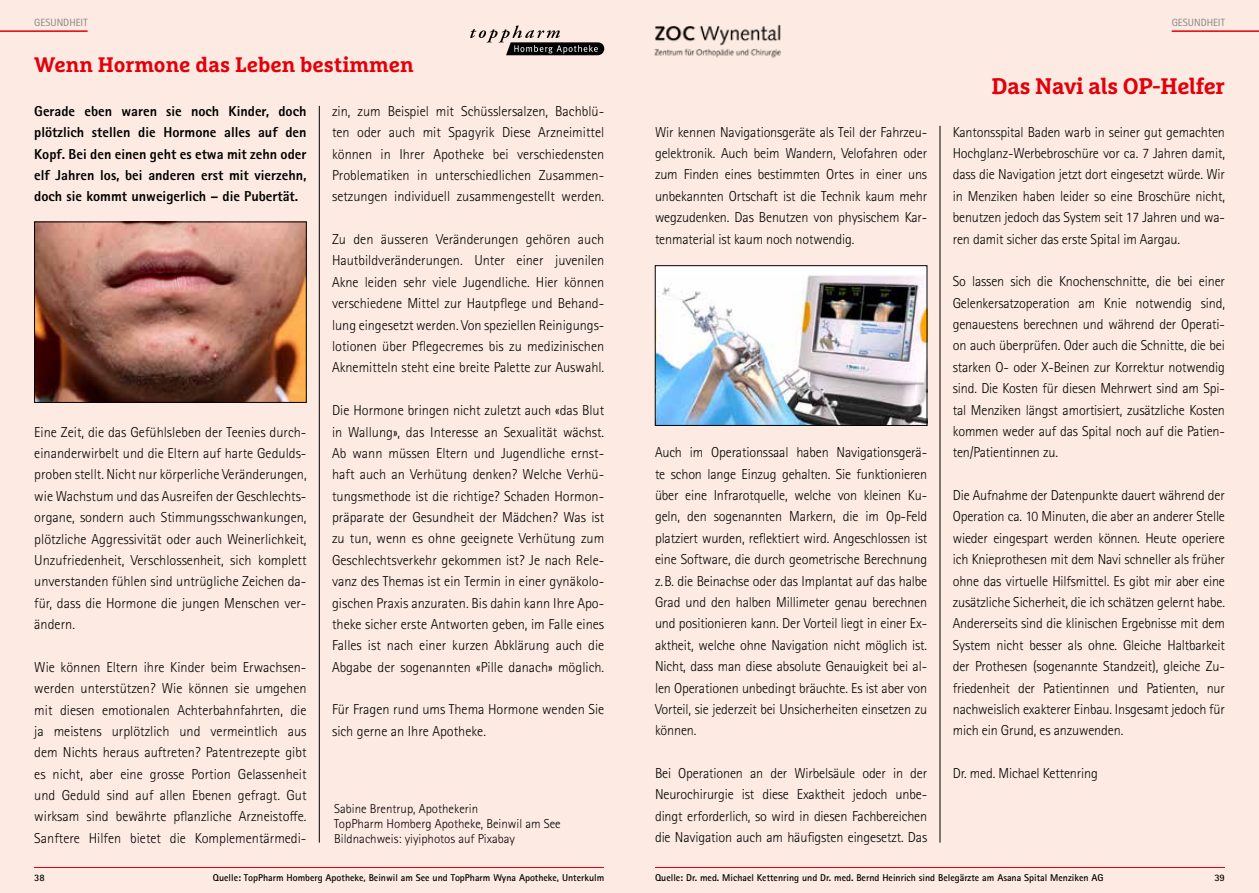
<style>
.page{position:relative;width:1259px;height:893px;background:#fff}
.page>*{position:absolute;margin:0;border:0;box-sizing:border-box;transform-origin:0 0}
.t1{font:700 22.5px "Marselis Slab Pro";letter-spacing:-.015em;color:#e3000b}
.t2{font:700 21px "Marselis Slab Pro";color:#e3000b}
.t3{font:300 14.4px/21.3px "Rotis Sans Serif Std";letter-spacing:-.01em;color:#000;text-align:justify}
.t4{font:800 14.4px/21.3px "Rotis Sans Serif Std";color:#000;text-align:justify}
.t5{font:300 12.9px/15px "Rotis Sans Serif Std";color:#000}
.t6{font:10.5px "Rotis Sans Serif Std";color:#868786}
.t7{font:700 9.9px "Rotis Sans Serif Std";color:#000}
</style>
<div class="page">
<div style="left:0;top:0;width:629px;height:893px;background:#fdeae2"></div>
<div style="left:629px;top:0;width:630px;height:893px;background:#fdeae2"></div>
<hr style="left:939px;top:126px;width:1px;height:717px;background:#000">
<img style="left:654px;top:24px;width:127px;height:34px">
<hr style="left:655px;top:867px;width:570px;height:1px;background:#e3000b">
<hr style="left:1171px;top:30px;width:88px;height:2px;background:#e3000b">
<div style="left:655px;top:266px;width:272px;height:159px;background:#fff"></div>
<img style="left:657px;top:274px;width:268px;height:150px">
<div style="left:655px;top:265px;width:272px;height:161px;border:1px solid #000"></div>
<hr style="left:0;top:30px;width:88px;height:2px;background:#e3000b">
<hr style="left:34px;top:867px;width:570px;height:1px;background:#e3000b">
<svg style="left:470px;top:26px;width:134px;height:29px"></svg>
<hr style="left:319px;top:106px;width:1px;height:737px;background:#000">
<img style="left:36px;top:224px;width:268px;height:177px">
<div style="left:34px;top:222px;width:272px;height:181px;border:1px solid #000"></div>
<p class="t6" style="left:34px;top:16px;width:55px">GESUNDHEIT</p>
<p class="t6" style="left:1171px;top:16px;width:55px">GESUNDHEIT</p>
<h2 class="t2" style="left:34px;top:51px;width:381px">Wenn Hormone das Leben bestimmen</h2>
<p class="t3" style="left:332px;top:101px;width:274px">zin, zum Beispiel mit Schüsslersalzen, Bachblü&shy;ten oder auch mit Spagyrik Diese Arzneimittel können in Ihrer Apotheke bei verschiedensten Problematiken in unterschiedlichen Zusammen&shy;setzungen individuell zusammengestellt werden.</p>
<p class="t3" style="left:332px;top:229px;width:274px">Zu den äusseren Veränderungen gehören auch Hautbildveränderungen. Unter einer juvenilen Akne leiden sehr viele Jugendliche. Hier können verschiedene Mittel zur Hautpflege und Behand&shy;lung eingesetzt werden. Von speziellen Reinigungs&shy;lotionen über Pflegecremes bis zu medizinischen Aknemitteln steht eine breite Palette zur Auswahl.</p>
<p class="t3" style="left:332px;top:400px;width:274px">Die Hormone bringen nicht zuletzt auch «das Blut in Wallung», das Interesse an Sexualität wächst.<br>Ab wann müssen Eltern und Jugendliche ernst&shy;haft auch an Verhütung denken? Welche Verhü&shy;tungsmethode ist die richtige? Schaden Hormon&shy;präparate der Gesundheit der Mädchen? Was ist zu tun, wenn es ohne geeignete Verhütung zum Geschlechtsverkehr gekommen ist? Je nach Rele&shy;vanz des Themas ist ein Termin in einer gynäkolo&shy;gischen Praxis anzuraten. Bis dahin kann Ihre Apo&shy;theke sicher erste Antworten geben, im Falle eines Falles ist nach einer kurzen Abklärung auch die Abgabe der sogenannten «Pille danach» möglich.</p>
<p class="t3" style="left:332px;top:699px;width:274px">Für Fragen rund ums Thema Hormone wenden Sie sich gerne an Ihre Apotheke.</p>
<p class="t4" style="left:34px;top:100px;width:274px">Gerade eben waren sie noch Kinder, doch plötzlich stellen die Hormone alles auf den Kopf. Bei den einen geht es etwa mit zehn oder elf Jahren los, bei anderen erst mit vierzehn, doch sie kommt unweigerlich – die Pubertät.</p>
<p class="t3" style="left:34px;top:421px;width:274px">Eine Zeit, die das Gefühlsleben der Teenies durch&shy;einanderwirbelt und die Eltern auf harte Gedulds&shy;proben stellt. Nicht nur körperliche Veränderungen, wie Wachstum und das Ausreifen der Geschlechts&shy;organe, sondern auch Stimmungsschwankungen, plötzliche Aggressivität oder auch Weinerlichkeit, Unzufriedenheit, Verschlossenheit, sich komplett unverstanden fühlen sind untrügliche Zeichen da&shy;für, dass die Hormone die jungen Menschen ver&shy;ändern.</p>
<p class="t3" style="left:34px;top:656px;width:274px">Wie können Eltern ihre Kinder beim Erwachsen&shy;werden unterstützen? Wie können sie umgehen mit diesen emotionalen Achterbahnfahrten, die ja meistens urplötzlich und vermeintlich aus dem Nichts heraus auftreten? Patentrezepte gibt es nicht, aber eine grosse Portion Gelassenheit und Geduld sind auf allen Ebenen gefragt. Gut wirksam sind bewährte pflanzliche Arzneistoffe.<br>Sanftere Hilfen bietet die Komplementärmedi-</p>
<p class="t5" style="left:334px;top:801px;width:228px">Sabine Brentrup, Apothekerin<br>TopPharm Homberg Apotheke, Beinwil am See<br>Bildnachweis: yiyiphotos auf Pixabay</p>
<p class="t7" style="left:213px;top:871px;width:393px">Quelle: TopPharm Homberg Apotheke, Beinwil am See und TopPharm Wyna Apotheke, Unterkulm</p>
<p class="t7" style="left:34px;top:871px;width:12px">38</p>
<p class="t3" style="left:655px;top:121px;width:274px">Wir kennen Navigationsgeräte als Teil der Fahrzeu&shy;gelektronik. Auch beim Wandern, Velofahren oder zum Finden eines bestimmten Ortes in einer uns unbekannten Ortschaft ist die Technik kaum mehr wegzudenken. Das Benutzen von physischem Kar&shy;tenmaterial ist kaum noch notwendig.</p>
<p class="t3" style="left:655px;top:442px;width:274px">Auch im Operationssaal haben Navigationsgerä&shy;te schon lange Einzug gehalten. Sie funktionieren über eine Infrarotquelle, welche von kleinen Ku&shy;geln, den sogenannten Markern, die im Op-Feld platziert wurden, reflektiert wird. Angeschlossen ist eine Software, die durch geometrische Berechnung z.B. die Beinachse oder das Implantat auf das halbe Grad und den halben Millimeter genau berechnen und positionieren kann. Der Vorteil liegt in einer Ex&shy;aktheit, welche ohne Navigation nicht möglich ist.<br>Nicht, dass man diese absolute Genauigkeit bei al&shy;len Operationen unbedingt bräuchte. Es ist aber von Vorteil, sie jederzeit bei Unsicherheiten einsetzen zu können.</p>
<p class="t3" style="left:655px;top:763px;width:274px">Bei Operationen an der Wirbelsäule oder in der Neurochirurgie ist diese Exaktheit jedoch unbe&shy;dingt erforderlich, so wird in diesen Fachbereichen die Navigation auch am häufigsten eingesetzt. Das</p>
<h1 class="t1" style="left:991px;top:72px;width:235px">Das Navi als OP-Helfer</h1>
<p class="t3" style="left:952px;top:121px;width:274px">Kantonsspital Baden warb in seiner gut gemachten Hochglanz-Werbebroschüre vor ca. 7 Jahren damit, dass die Navigation jetzt dort eingesetzt würde. Wir in Menziken haben leider so eine Broschüre nicht, benutzen jedoch das System seit 17 Jahren und wa&shy;ren damit sicher das erste Spital im Aargau.</p>
<p class="t3" style="left:952px;top:271px;width:274px">So lassen sich die Knochenschnitte, die bei einer Gelenkersatzoperation am Knie notwendig sind, genauestens berechnen und während der Operati&shy;on auch überprüfen. Oder auch die Schnitte, die bei starken O- oder X-Beinen zur Korrektur notwendig sind. Die Kosten für diesen Mehrwert sind am Spi&shy;tal Menziken längst amortisiert, zusätzliche Kosten kommen weder auf das Spital noch auf die Patien&shy;ten/Patientinnen zu.</p>
<p class="t3" style="left:952px;top:485px;width:274px">Die Aufnahme der Datenpunkte dauert während der Operation ca. 10 Minuten, die aber an anderer Stelle wieder eingespart werden können. Heute operiere ich Knieprothesen mit dem Navi schneller als früher ohne das virtuelle Hilfsmittel. Es gibt mir aber eine zusätzliche Sicherheit, die ich schätzen gelernt habe.<br>Andererseits sind die klinischen Ergebnisse mit dem System nicht besser als ohne. Gleiche Haltbarkeit der Prothesen (sogenannte Standzeit), gleiche Zu&shy;friedenheit der Patientinnen und Patienten, nur nachweislich exakterer Einbau. Insgesamt jedoch für mich ein Grund, es anzuwenden.</p>
<p class="t3" style="left:952px;top:763px;width:147px">Dr. med. Michael Kettenring</p>
<p class="t7" style="left:655px;top:872px;width:450px">Quelle: Dr. med. Michael Kettenring und Dr. med. Bernd Heinrich sind Belegärzte am Asana Spital Menziken AG</p>
<p class="t7" style="left:1214px;top:871px;width:12px">39</p>
</div>
